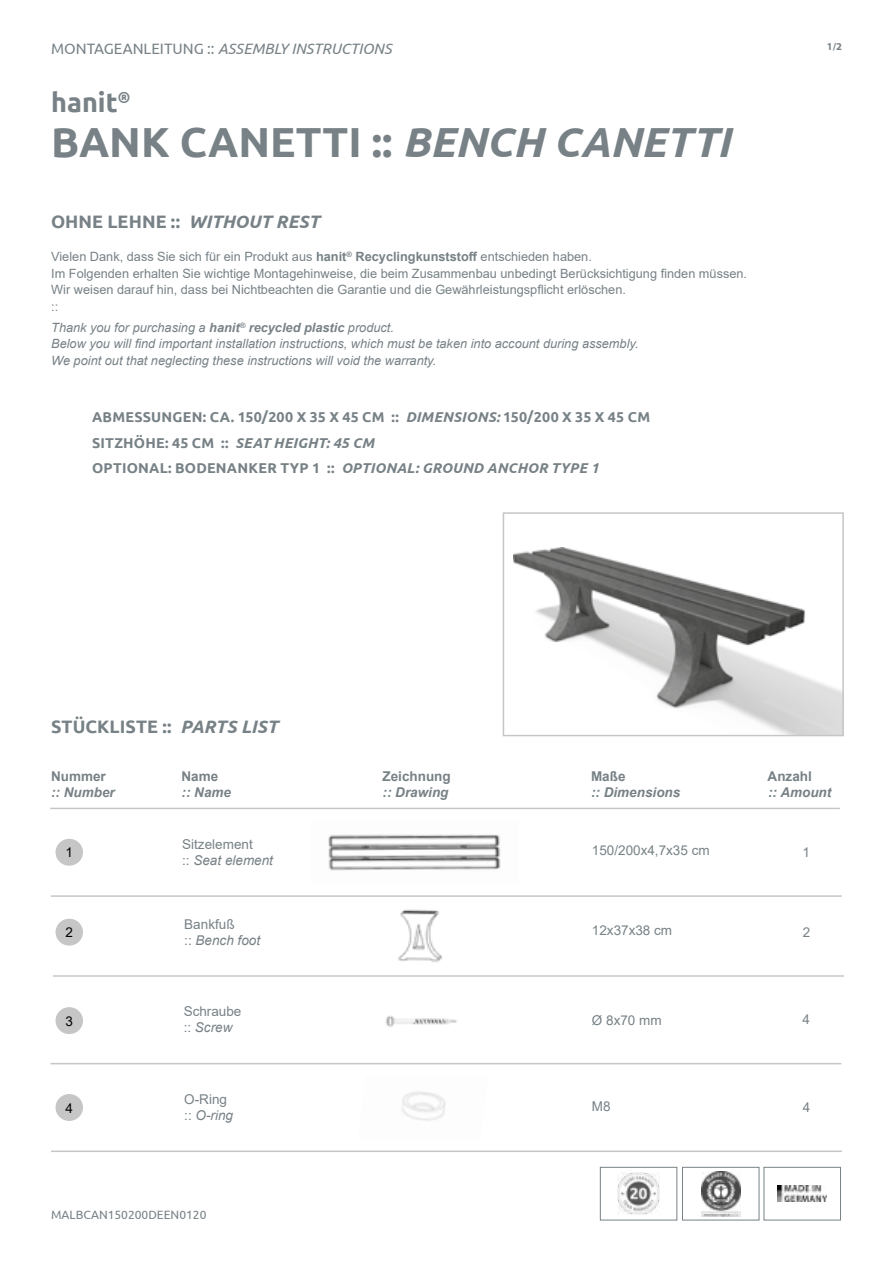
<style>
.page{position:relative;width:893px;height:1263px;background:#fff}
.page>*{position:absolute;margin:0;border:0;box-sizing:border-box;transform-origin:0 0}
.t1{font:700 42px "Ubuntu";color:#778186}
.t2{font:700 27px "Ubuntu";color:#778186}
.t3{font:700 18px "Ubuntu";letter-spacing:.005em;color:#778186}
.t4{font:italic 15px "Ubuntu";color:#778186}
.t5{font:700 14.25px/25.5px "Ubuntu";letter-spacing:.015em;color:#778186}
.t6{font:13.5px/16.2px "Arial";color:#778186}
.t7{font:italic 700 13.5px "Arial";color:#778186}
.t8{font:700 13.5px "Arial";color:#778186}
.t9{font:13.5px "Arial";color:#000}
.t10{font:12.75px/16.5px "Arial";color:#778186}
.t11{font:italic 12.75px/16.5px "Arial";color:#778186}
.t12{font:12px "Ubuntu";color:#778186}
.t13{font:700 10.5px "Myriad Pro";color:#778186}
.s1{font-style:normal}
.s2{font-style:italic}
.s3{font-weight:700}
</style>
<div class="page">
<img style="left:513px;top:547px;width:328px;height:186px">
<div style="left:503px;top:512px;width:341px;height:224px;border:2px solid #c6c6c6"></div>
<img style="left:328px;top:834px;width:173px;height:37px">
<hr style="left:51px;top:895px;width:791px;height:2px;background:#c6c6c6">
<hr style="left:50px;top:808px;width:790px;height:1px;background:#c6c6c6">
<div style="left:56px;top:839px;width:27px;height:27px;background:#c6c6c6;border-radius:50%"></div>
<img style="left:398px;top:909px;width:45px;height:53px">
<hr style="left:53px;top:975px;width:791px;height:2px;background:#c6c6c6">
<div style="left:56px;top:919px;width:27px;height:27px;background:#c6c6c6;border-radius:50%"></div>
<img style="left:386px;top:1015px;width:71px;height:12px">
<hr style="left:50px;top:1063px;width:791px;height:1px;background:#c6c6c6">
<div style="left:56px;top:1007px;width:27px;height:27px;background:#c6c6c6;border-radius:50%"></div>
<img style="left:401px;top:1091px;width:45px;height:30px">
<hr style="left:51px;top:1150px;width:791px;height:2px;background:#c6c6c6">
<div style="left:56px;top:1094px;width:27px;height:27px;background:#c6c6c6;border-radius:50%"></div>
<img style="left:617px;top:1172px;width:43px;height:43px">
<div style="left:600px;top:1167px;width:77px;height:53px;border:1px solid #778186"></div>
<img style="left:778px;top:1186px;width:49px;height:15px">
<div style="left:764px;top:1167px;width:77px;height:53px;border:1px solid #778186"></div>
<img style="left:701px;top:1171px;width:39px;height:46px">
<div style="left:682px;top:1167px;width:77px;height:53px;border:1px solid #778186"></div>
<p class="t4" style="left:51px;top:40px;width:342px"><span class="s1">MONTAGEANLEITUNG ::</span> ASSEMBLY INSTRUCTIONS</p>
<p class="t13" style="left:827px;top:41px;width:17px">1/2</p>
<h2 class="t2" style="left:51px;top:86px;width:81px">hanit<sup>®</sup></h2>
<h1 class="t1" style="left:51px;top:117px;width:681px">BANK CANETTI :: <span class="s2">BENCH CANETTI</span></h1>
<h3 class="t3" style="left:51px;top:211px;width:270px">OHNE LEHNE :: <span class="s2">WITHOUT REST</span></h3>
<p class="t10" style="left:51px;top:248px;width:697px">Vielen Dank, dass Sie sich für ein Produkt aus <span class="s3">hanit</span><sup>®</sup> <span class="s3">Recyclingkunststoff</span> entschieden haben.<br>Im Folgenden erhalten Sie wichtige Montagehinweise, die beim Zusammenbau unbedingt Berücksichtigung finden müssen.<br>Wir weisen darauf hin, dass bei Nichtbeachten die Garantie und die Gewährleistungspflicht erlöschen.<br>::</p>
<p class="t11" style="left:51px;top:319px;width:589px">Thank you for purchasing a <span class="s3">hanit</span><sup>®</sup> <span class="s3">recycled plastic</span> product.<br>Below you will find important installation instructions, which must be taken into account during assembly.<br>We point out that neglecting these instructions will void the warranty.</p>
<p class="t5" style="left:92px;top:404px;width:559px">ABMESSUNGEN: CA. 150/200 X 35 X 45 CM :: <span class="s2">DIMENSIONS:</span> 150/200 X 35 X 45 CM<br>SITZHÖHE: 45 CM :: <span class="s2">SEAT HEIGHT: 45 CM<br></span>OPTIONAL: BODENANKER TYP 1 :: <span class="s2">OPTIONAL: GROUND ANCHOR TYPE 1</span></p>
<h3 class="t3" style="left:51px;top:716px;width:228px">STÜCKLISTE :: <span class="s2">PARTS LIST</span></h3>
<p class="t8" style="left:51px;top:767px;width:56px">Nummer</p>
<p class="t8" style="left:182px;top:767px;width:38px">Name</p>
<p class="t8" style="left:383px;top:767px;width:70px">Zeichnung</p>
<p class="t8" style="left:591px;top:767px;width:36px">Maße</p>
<p class="t8" style="left:768px;top:767px;width:46px">Anzahl</p>
<p class="t7" style="left:51px;top:784px;width:65px">:: Number</p>
<p class="t7" style="left:182px;top:784px;width:51px">:: Name</p>
<p class="t7" style="left:383px;top:784px;width:68px">:: Drawing</p>
<p class="t7" style="left:591px;top:784px;width:91px">:: Dimensions</p>
<p class="t7" style="left:768px;top:784px;width:65px">:: Amount</p>
<p class="t9" style="left:66px;top:843px;width:9px">1</p>
<p class="t6" style="left:182px;top:836px;width:92px">Sitzelement<br>:: <span class="s2">Seat element</span></p>
<p class="t6" style="left:803px;top:844px;width:9px">1</p>
<p class="t6" style="left:592px;top:842px;width:119px">150/200x4,7x35 cm</p>
<p class="t9" style="left:66px;top:923px;width:9px">2</p>
<p class="t6" style="left:184px;top:915px;width:77px">Bankfuß<br>:: <span class="s2">Bench foot</span></p>
<p class="t6" style="left:803px;top:924px;width:9px">2</p>
<p class="t6" style="left:592px;top:922px;width:82px">12x37x38 cm</p>
<p class="t9" style="left:66px;top:1012px;width:9px">3</p>
<p class="t6" style="left:184px;top:1003px;width:59px">Schraube :: <span class="s2">Screw</span></p>
<p class="t6" style="left:803px;top:1011px;width:9px">4</p>
<p class="t6" style="left:592px;top:1012px;width:71px">Ø 8x70 mm</p>
<p class="t6" style="left:184px;top:1091px;width:50px">O-Ring :: <span class="s2">O-ring</span></p>
<p class="t6" style="left:803px;top:1099px;width:9px">4</p>
<p class="t9" style="left:66px;top:1098px;width:9px">4</p>
<p class="t6" style="left:592px;top:1098px;width:20px">M8</p>
<p class="t12" style="left:51px;top:1207px;width:157px">MALBCAN150200DEEN0120</p>
</div>
